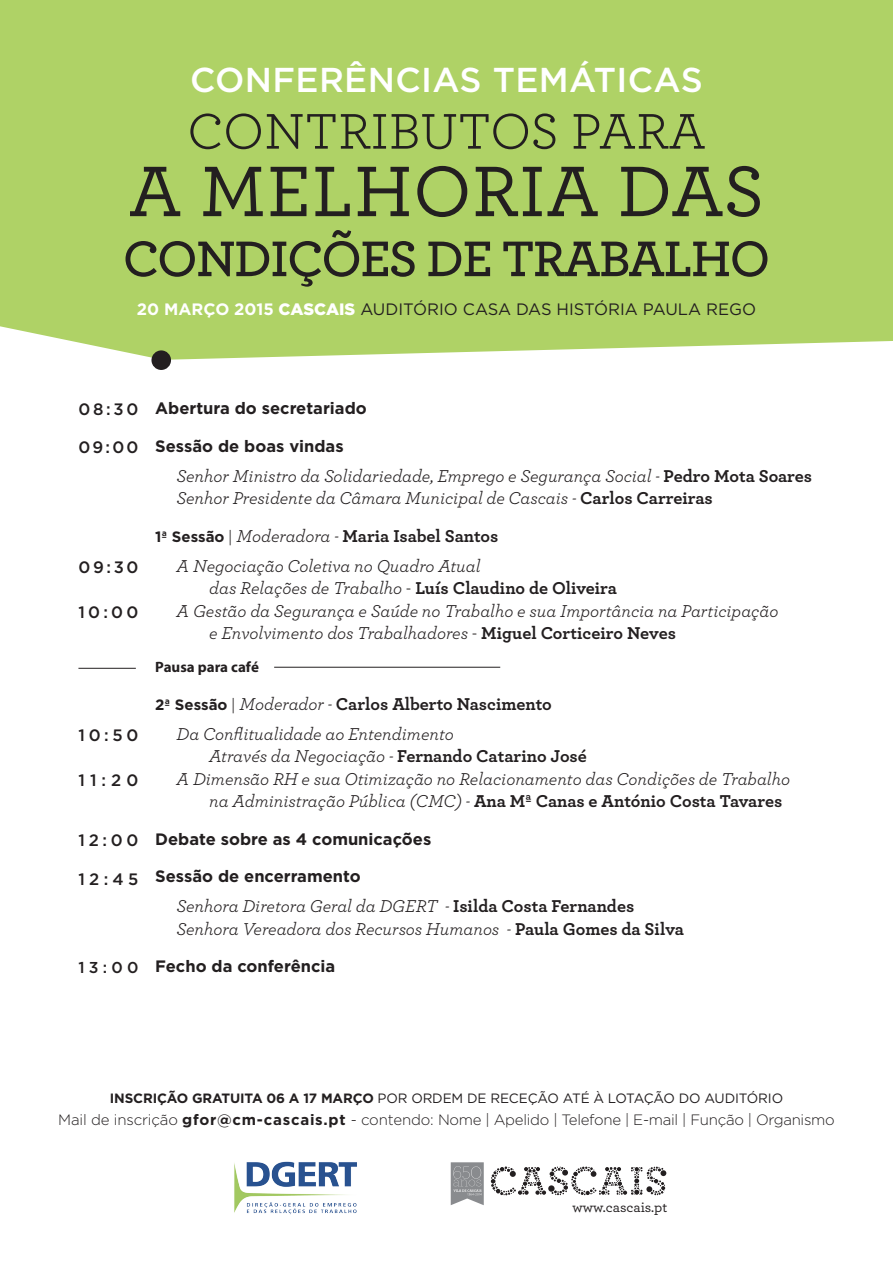
<style>
.page{position:relative;width:893px;height:1263px;background:#fff}
.page>*{position:absolute;margin:0;border:0;box-sizing:border-box;transform-origin:0 0}
.t1{font:500 75px "Archer";letter-spacing:.01em;color:#231f20}
.t2{font:600 52.5px "Archer";letter-spacing:-.03em;color:#231f20}
.t3{font:52.5px "Archer";color:#231f20}
.t4{font:500 34.5px "Gotham";letter-spacing:.01em;color:#fff}
.SUB{font:italic 18px/22.5px "Archer";color:#231f20}
.SUB-2{font:700 18px "Archer";color:#231f20}
.TITULO_STYLE{font:700 16.5px "Gotham";color:#231f20}
.t5{font:16.5px "Gotham";color:#231f20}
.t6{font:500 16.5px "Gotham";letter-spacing:.21em;color:#231f20}
.t7{font:500 15.75px "Gotham";color:#231f20}
.t8{font:300 15px "Gotham";letter-spacing:-.02em;color:#231f20}
.TITULO_STYLE-2{font:700 15px "Myriad";color:#231f20}
.t9{font:500 14.85px "Archer";letter-spacing:-.005em;color:#231f20}
.t10{font:13.5px "Gotham";letter-spacing:-.01em;color:#231f20}
.t11{font:700 13.5px "Gotham";letter-spacing:-.01em;color:#231f20}
.s1{font-weight:700;color:#fff}
.s2{font-weight:900;color:#fff}
.s3{font-weight:700;font-style:normal}
.s4{font-family:"Gotham";font-size:15px}
.s5{font-weight:400;font-size:16.5px}
.s6{font-weight:400;font-style:italic}
.s7{font-style:normal}
.s8{font-weight:700}
</style>
<div class="page">
<div style="left:0;top:0;width:893px;height:360px;background:#afd266"></div>
<div style="left:151px;top:350px;width:20px;height:20px;background:#231f20;border-radius:50%"></div>
<img style="left:234px;top:1161px;width:123px;height:54px">
<svg style="left:451px;top:1162px;width:33px;height:43px"></svg>
<svg style="left:491px;top:1166px;width:175px;height:29px"></svg>
<hr style="left:78px;top:668px;width:58px;height:1px;background:#231f20">
<hr style="left:274px;top:667px;width:226px;height:1px;background:#231f20">
<p class="t4" style="left:190px;top:57px;width:514px">CONFERÊNCIAS TEMÁTICAS</p>
<p class="t3" style="left:187px;top:95px;width:520px">CONTRIBUTOS PARA</p>
<p class="t1" style="left:129px;top:137px;width:637px">a Melhoria das</p>
<p class="t2" style="left:123px;top:219px;width:649px">CONDIÇÕES de TRABALHO</p>
<p class="t5" style="left:137px;top:299px;width:621px"><span class="s1">20 MARÇO 2015</span> <span class="s2">CASCAIS</span> AUDITÓRIO CASA DAS HISTÓRIA PAULA REGO</p>
<p class="t6" style="left:78px;top:398px;width:62px">08:30</p>
<p class="t6" style="left:78px;top:436px;width:62px">09:00</p>
<p class="t6" style="left:78px;top:556px;width:62px">09:30</p>
<p class="t6" style="left:78px;top:601px;width:62px">10:00</p>
<p class="t6" style="left:78px;top:724px;width:62px">10:50</p>
<p class="t6" style="left:78px;top:769px;width:61px">11:20</p>
<p class="t6" style="left:78px;top:829px;width:61px">12:00</p>
<p class="t6" style="left:78px;top:868px;width:62px">12:45</p>
<p class="t7" style="left:78px;top:957px;width:61px">13:00</p>
<p class="TITULO_STYLE" style="left:155px;top:397px;width:213px">Abertura do secretariado</p>
<p class="TITULO_STYLE" style="left:155px;top:435px;width:190px">Sessão de boas vindas</p>
<p class="SUB" style="left:177px;top:463px;width:637px">Senhor Ministro da Solidariedade, Emprego e Segurança Social - <span class="s3">Pedro Mota Soares</span></p>
<p class="SUB" style="left:177px;top:486px;width:538px">Senhor Presidente da Câmara Municipal de Cascais - <span class="s3">Carlos Carreiras</span></p>
<p class="SUB-2" style="left:155px;top:521px;width:345px"><span class="s4">1ª Sessão</span> <span class="s5">|</span> <span class="s6">Moderadora -</span> Maria Isabel Santos</p>
<p class="SUB" style="left:209px;top:553px;width:409px;text-indent:-33px">A Negociação Coletiva no Quadro Atual<br>das Relações de Trabalho <span class="s7">-</span> <span class="s3">Luís Claudino de Oliveira</span></p>
<p class="SUB" style="left:209px;top:598px;width:571px;text-indent:-33px">A Gestão da Segurança e Saúde no Trabalho e sua Importância na Participação e Envolvimento dos Trabalhadores <span class="s7">-</span> <span class="s3">Miguel Corticeiro Neves</span></p>
<p class="TITULO_STYLE-2" style="left:155px;top:659px;width:105px">Pausa para café</p>
<p class="SUB-2" style="left:155px;top:689px;width:398px"><span class="s4">2ª Sessão</span> <span class="s5">|</span> <span class="s6">Moderador -</span> Carlos Alberto Nascimento</p>
<p class="SUB" style="left:177px;top:721px;width:279px">Da Conflitualidade ao Entendimento</p>
<p class="SUB" style="left:209px;top:744px;width:379px">Através da Negociação - <span class="s3">Fernando Catarino José</span></p>
<p class="SUB" style="left:209px;top:766px;width:582px;text-indent:-33px">A Dimensão RH e sua Otimização no Relacionamento das Condições de Trabalho na Administração Pública (CMC) - <span class="s3">Ana Mª Canas e António Costa Tavares</span></p>
<p class="TITULO_STYLE" style="left:155px;top:828px;width:277px">Debate sobre as 4 comunicações</p>
<p class="TITULO_STYLE" style="left:155px;top:865px;width:207px">Sessão de encerramento</p>
<p class="SUB" style="left:177px;top:894px;width:459px">Senhora Diretora Geral da DGERT - <span class="s3">Isilda Costa Fernandes</span></p>
<p class="SUB" style="left:177px;top:916px;width:509px">Senhora Vereadora dos Recursos Humanos - <span class="s3">Paula Gomes da Silva</span></p>
<p class="TITULO_STYLE" style="left:155px;top:955px;width:182px">Fecho da conferência</p>
<p class="t11" style="left:110px;top:1089px;width:223px">InscriçÃO Gratuita 06 a 17 março</p>
<p class="t10" style="left:378px;top:1089px;width:407px">POR ORDEM DE RECEÇÃO ATÉ À LOTAÇÃO DO AUDITÓRIO</p>
<p class="t8" style="left:58px;top:1110px;width:778px">Mail de inscrição <span class="s8">gfor@cm-cascais.pt</span> - contendo: Nome | Apelido | Telefone | E-mail | Função | Organismo</p>
<p class="t9" style="left:572px;top:1197px;width:96px">www.cascais.pt</p>
</div>
